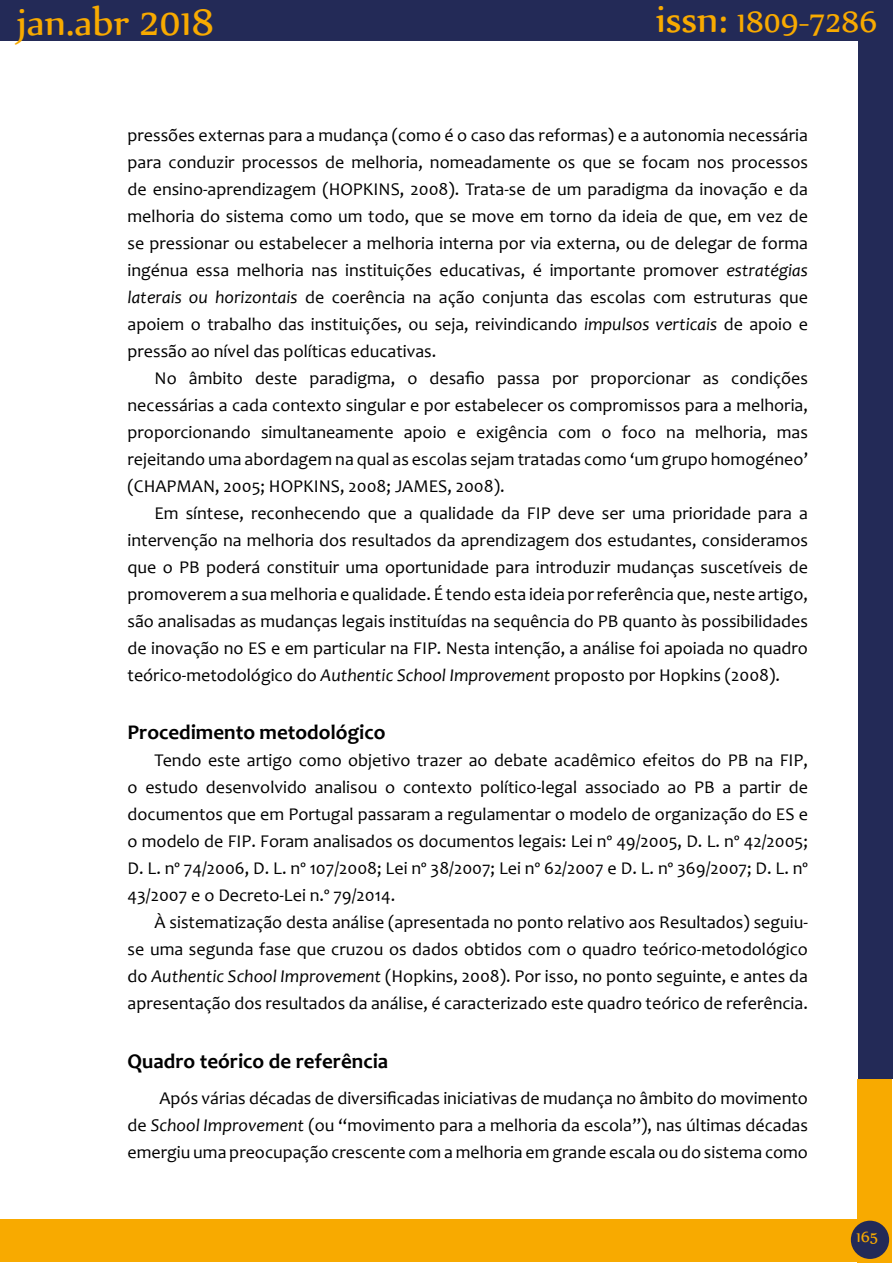
<style>
.page{position:relative;width:893px;height:1263px;background:#fff}
.page>*{position:absolute;margin:0;border:0;box-sizing:border-box;transform-origin:0 0}
.t1{font:45px "Nyala";color:#f8aa00}
.t2{font:36px "Nyala";color:#f8aa00}
.t3{font:700 21px "Candara";color:#000}
.t4{font:18px/27px "Candara";color:#000;text-align:justify}
.t5{font:18px "Nyala";color:#f8aa00}
.s1{font-size:45px}
.s2{font-style:italic}
</style>
<div class="page">
<div style="left:858px;top:0;width:34px;height:1079px;background:#232a57"></div>
<div style="left:0;top:0;width:890px;height:41px;background:#232a57"></div>
<div style="left:857px;top:1079px;width:34px;height:184px;background:#f8aa00"></div>
<div style="left:0;top:1219px;width:860px;height:43px;background:#f8aa00"></div>
<div style="left:851px;top:1221px;width:38px;height:38px;background:#232a57;border-radius:50%"></div>
<h1 class="t1" style="left:17px;top:-6px;width:199px">jan.abr 2018</h1>
<h2 class="t2" style="left:656px;top:0;width:223px"><span class="s1">issn:</span> 1809-7286</h2>
<p class="t4" style="left:128px;top:121px;width:682px">pressões externas para a mudança (como é o caso das reformas) e a autonomia necessária para conduzir processos de melhoria, nomeadamente os que se focam nos processos de ensino-aprendizagem (HOPKINS, 2008). Trata-se de um paradigma da inovação e da melhoria do sistema como um todo, que se move em torno da ideia de que, em vez de se pressionar ou estabelecer a melhoria interna por via externa, ou de delegar de forma ingénua essa melhoria nas instituições educativas, é importante promover <span class="s2">estratégias laterais ou horizontais</span> de coerência na ação conjunta das escolas com estruturas que apoiem o trabalho das instituições, ou seja, reivindicando <span class="s2">impulsos verticais</span> de apoio e pressão ao nível das políticas educativas.</p>
<p class="t4" style="left:128px;top:364px;width:682px;text-indent:27px">No âmbito deste paradigma, o desafio passa por proporcionar as condições necessárias a cada contexto singular e por estabelecer os compromissos para a melhoria, proporcionando simultaneamente apoio e exigência com o foco na melhoria, mas rejeitando uma abordagem na qual as escolas sejam tratadas como ‘um grupo homogéneo’ (CHAPMAN, 2005; HOPKINS, 2008; JAMES, 2008).</p>
<p class="t4" style="left:128px;top:499px;width:682px;text-indent:27px">Em síntese, reconhecendo que a qualidade da FIP deve ser uma prioridade para a intervenção na melhoria dos resultados da aprendizagem dos estudantes, consideramos que o PB poderá constituir uma oportunidade para introduzir mudanças suscetíveis de promoverem a sua melhoria e qualidade. É tendo esta ideia por referência que, neste artigo, são analisadas as mudanças legais instituídas na sequência do PB quanto às possibilidades de inovação no ES e em particular na FIP. Nesta intenção, a análise foi apoiada no quadro teórico-metodológico do <span class="s2">Authentic School Improvement</span> proposto por Hopkins (2008).</p>
<p class="t3" style="left:128px;top:719px;width:259px">Procedimento metodológico</p>
<p class="t4" style="left:128px;top:747px;width:682px;text-indent:27px">Tendo este artigo como objetivo trazer ao debate acadêmico efeitos do PB na FIP, o estudo desenvolvido analisou o contexto político-legal associado ao PB a partir de documentos que em Portugal passaram a regulamentar o modelo de organização do ES e o modelo de FIP. Foram analisados os documentos legais: Lei nº 49/2005, D. L. nº 42/2005; D. L. nº 74/2006, D. L. nº 107/2008; Lei nº 38/2007; Lei nº 62/2007 e D. L. nº 369/2007; D. L. nº 43/2007 e o Decreto-Lei n.º 79/2014.</p>
<p class="t4" style="left:128px;top:909px;width:682px;text-indent:27px">À sistematização desta análise (apresentada no ponto relativo aos Resultados) seguiu&shy;se uma segunda fase que cruzou os dados obtidos com o quadro teórico-metodológico do <span class="s2">Authentic School Improvement</span> (Hopkins, 2008). Por isso, no ponto seguinte, e antes da apresentação dos resultados da análise, é caracterizado este quadro teórico de referência.</p>
<p class="t3" style="left:128px;top:1048px;width:262px">Quadro teórico de referência</p>
<p class="t4" style="left:128px;top:1084px;width:682px;text-indent:32px">Após várias décadas de diversificadas iniciativas de mudança no âmbito do movimento de <span class="s2">School Improvement</span> (ou “movimento para a melhoria da escola”), nas últimas décadas emergiu uma preocupação crescente com a melhoria em grande escala ou do sistema como</p>
<p class="t5" style="left:856px;top:1226px;width:23px">165</p>
</div>
